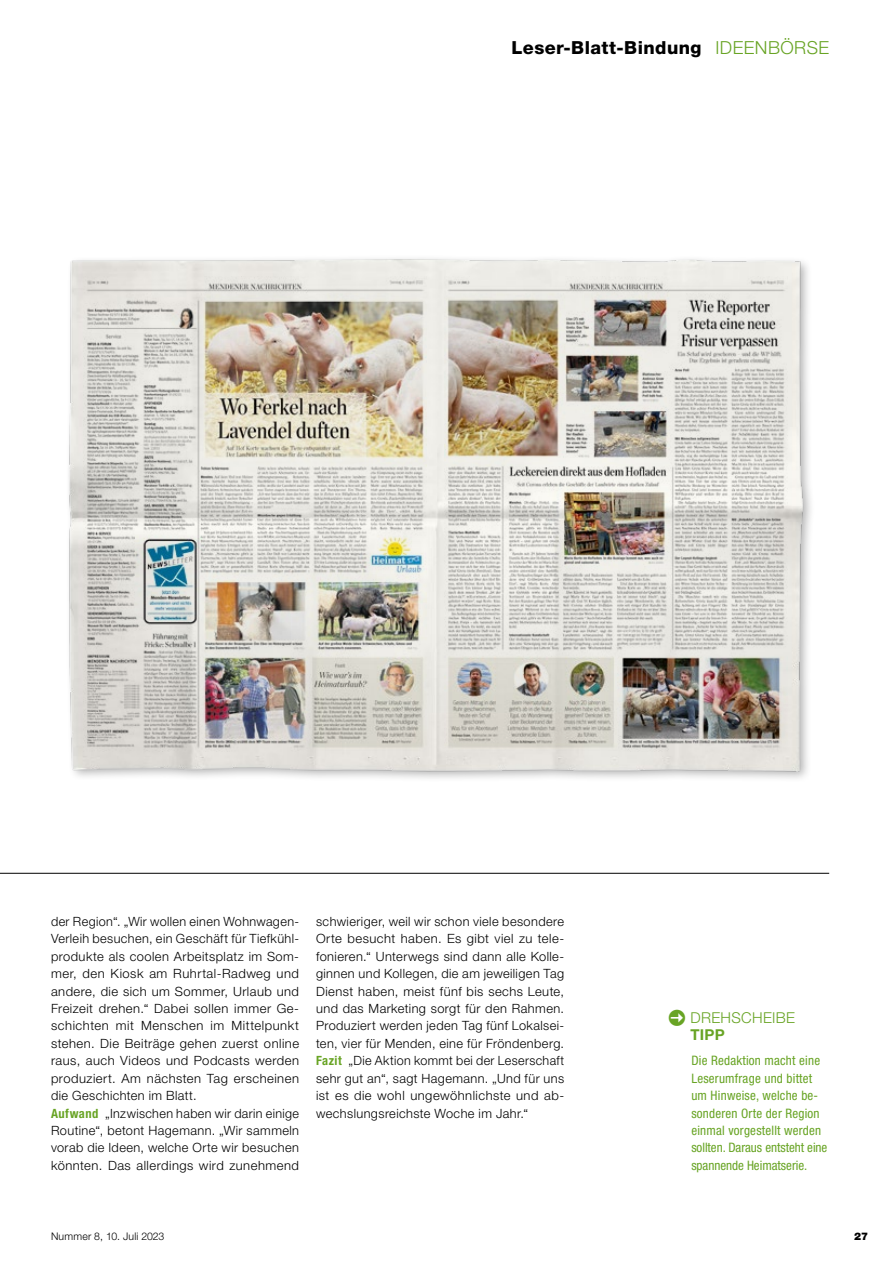
<style>
.page{position:relative;width:893px;height:1263px;background:#fff}
.page>*{position:absolute;margin:0;border:0;box-sizing:border-box;transform-origin:0 0}
.t1{font:800 18px "Helvetica Neue LT Std";letter-spacing:.025em;color:#000}
.t2{font:300 15px "Helvetica Neue LT Std";letter-spacing:.025em;color:#68a424}
.t3{font:700 15px "Helvetica Neue LT Std";color:#68a424}
.t4{font:condensed 13.05px/17.4px "Helvetica Neue LT Std";letter-spacing:.015em;color:#68a424}
.t5{font:300 12.75px/17.4px "Helvetica Neue LT Std";letter-spacing:.035em;color:#000}
.t6{font:300 10.5px "Helvetica Neue LT Std";letter-spacing:.02em;color:#000}
.t7{font:900 10.5px "Helvetica Neue LT Std";color:#000}
.s1{font-weight:300;color:#68a424}
.s2{font-weight:700;font-stretch:condensed;color:#68a424}
</style>
<div class="page">
<img style="left:68px;top:258px;width:743px;height:521px">
<hr style="left:0;top:873px;width:829px;height:1px;background:#000">
<img style="left:83px;top:277px;width:343px;height:475px">
<img style="left:445px;top:277px;width:342px;height:475px">
<h1 class="t1" style="left:511px;top:37px;width:319px">Leser-Blatt-Bindung <span class="s1">IDEENBÖRSE</span></h1>
<p class="t5" style="left:51px;top:912px;width:250px">der Region“. „Wir wollen einen Wohnwagen-Verleih besuchen, ein Geschäft für Tiefkühl&shy;produkte als coolen Arbeitsplatz im Som&shy;mer, den Kiosk am Ruhrtal-Radweg und andere, die sich um Sommer, Urlaub und Freizeit drehen.“ Dabei sollen immer Ge&shy;schichten mit Menschen im Mittelpunkt stehen. Die Beiträge gehen zuerst online raus, auch Videos und Podcasts werden produziert. Am nächsten Tag erscheinen die Geschichten im Blatt.<br><span class="s2">Aufwand</span> „Inzwischen haben wir darin einige Routine“, betont Hagemann. „Wir sammeln vorab die Ideen, welche Orte wir besuchen könnten. Das allerdings wird zunehmend</p>
<p class="t5" style="left:316px;top:912px;width:250px;text-align:justify">schwieriger, weil wir schon viele besondere Orte besucht haben. Es gibt viel zu tele&shy;fonieren.“ Unterwegs sind dann alle Kolle&shy;ginnen und Kollegen, die am jeweiligen Tag Dienst haben, meist fünf bis sechs Leute, und das Marketing sorgt für den Rahmen.<br>Produziert werden jeden Tag fünf Lokalsei&shy;ten, vier für Menden, eine für Fröndenberg.<br><span class="s2">Fazit</span> „Die Aktion kommt bei der Leserschaft sehr gut an“, sagt Hagemann. „Und für uns ist es die wohl ungewöhnlichste und ab&shy;wechslungsreichste Woche im Jahr.“</p>
<p class="t2" style="left:690px;top:1008px;width:106px">DREHSCHEIBE</p>
<p class="t3" style="left:690px;top:1026px;width:36px">TIPP</p>
<p class="t4" style="left:691px;top:1052px;width:138px">Die Redaktion macht eine<br>Leserumfrage und bittet um Hinweise, welche be&shy;sonderen Orte der Region einmal vorgestellt werden sollten. Daraus entsteht eine spannende Heimatserie.</p>
<p class="t6" style="left:51px;top:1229px;width:115px">Nummer 8, 10. Juli 2023</p>
<p class="t7" style="left:854px;top:1230px;width:16px">27</p>
</div>
